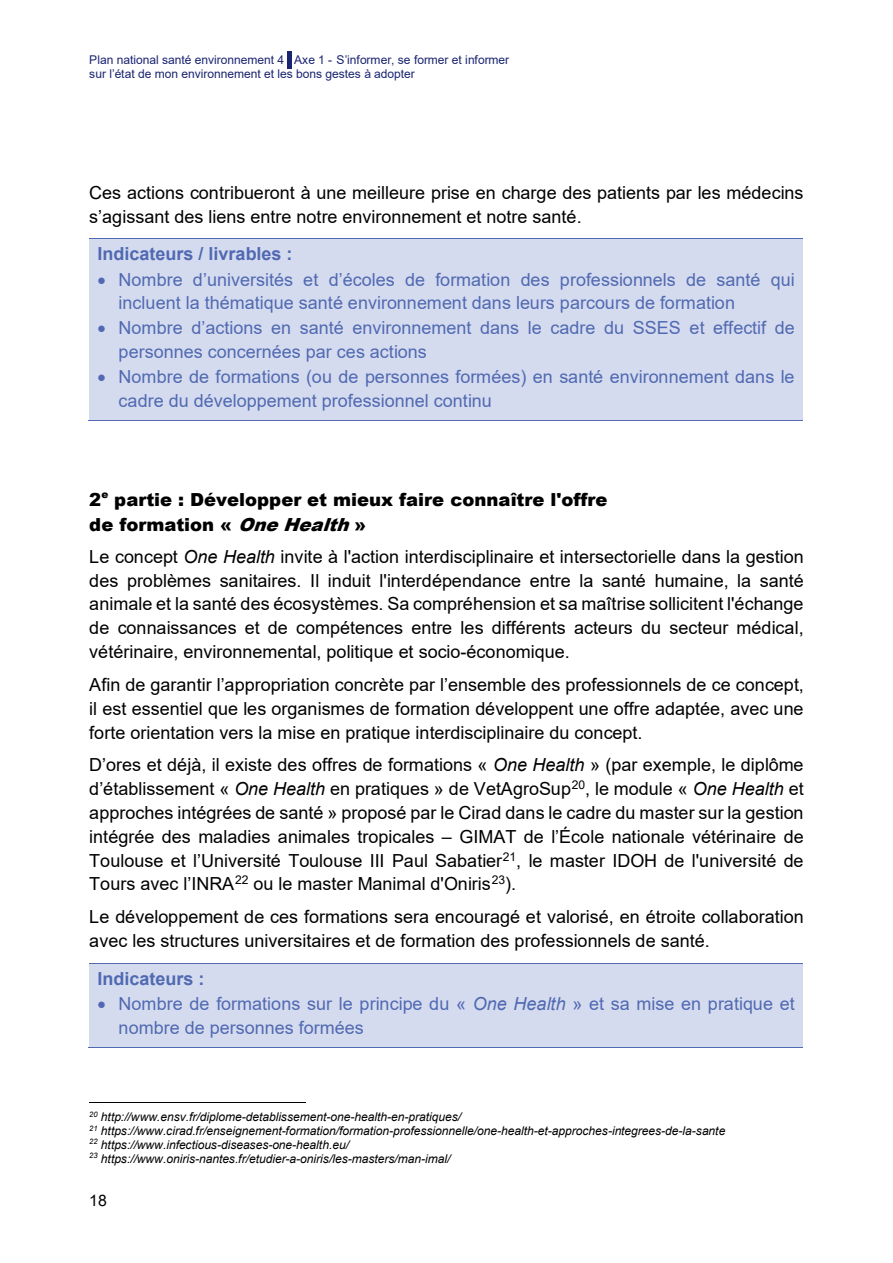
<style>
.page{position:relative;width:893px;height:1263px;background:#fff}
.page>*{position:absolute;margin:0;border:0;box-sizing:border-box;transform-origin:0 0}
.t1{font:18px/23.9px "Arial";color:#000;text-align:justify}
.t2{font:18px/23.7px "Arial";color:#5069b2}
.t3{font:900 18px/25.3px "Arial";color:#000}
.t4{font:700 18px "Arial";color:#5069b2}
.t5{font:15.9px "Arial";color:#000}
.t6{font:italic 12px "Arial";letter-spacing:-.005em;color:#000}
.t7{font:12px/13.8px "Arial";letter-spacing:-.005em;color:#1a2570}
.s1{font-style:italic}
</style>
<div class="page">
<hr style="left:288px;top:51px;width:4px;height:18px;background:#1a2570">
<div style="left:89px;top:239px;width:714px;height:181px;background:#d5dbee"></div>
<hr style="left:89px;top:238px;width:714px;height:1px;background:#5069b2">
<hr style="left:88px;top:420px;width:715px;height:1px;background:#5069b2">
<div style="left:89px;top:964px;width:714px;height:83px;background:#d5dbee"></div>
<hr style="left:89px;top:963px;width:714px;height:1px;background:#5069b2">
<hr style="left:88px;top:1047px;width:715px;height:1px;background:#5069b2">
<hr style="left:89px;top:1102px;width:216px;height:1px;background:#000">
<p class="t7" style="left:89px;top:53px;width:421px">Plan national santé environnement 4 Axe 1 - S’informer, se former et informer sur l’état de mon environnement et les bons gestes à adopter</p>
<p class="t1" style="left:89px;top:180px;width:716px">Ces actions contribueront à une meilleure prise en charge des patients par les médecins s’agissant des liens entre notre environnement et notre santé.</p>
<p class="t4" style="left:97px;top:241px;width:197px">Indicateurs / livrables :</p>
<p class="t2" style="left:119px;top:267px;width:678px;text-indent:-21px">• Nombre d’universités et d’écoles de formation des professionnels de santé qui incluent la thématique santé environnement dans leurs parcours de formation</p>
<p class="t2" style="left:119px;top:316px;width:678px;text-indent:-21px">• Nombre d’actions en santé environnement dans le cadre du SSES et effectif de personnes concernées par ces actions</p>
<p class="t2" style="left:119px;top:365px;width:678px;text-indent:-21px">• Nombre de formations (ou de personnes formées) en santé environnement dans le cadre du développement professionnel continu</p>
<p class="t3" style="left:89px;top:486px;width:520px">2<sup>e</sup> partie : Développer et mieux faire connaître l'offre de formation « <span class="s1">OneHealth</span>»</p>
<p class="t1" style="left:89px;top:544px;width:716px">Le concept <span class="s1">One Health</span> invite à l'action interdisciplinaire et intersectorielle dans la gestion des problèmes sanitaires. Il induit l'interdépendance entre la santé humaine, la santé animale et la santé des écosystèmes. Sa compréhension et sa maîtrise sollicitent l'échange de connaissances et de compétences entre les différents acteurs du secteur médical, vétérinaire, environnemental, politique et socio-économique.</p>
<p class="t1" style="left:89px;top:672px;width:716px">Afin de garantir l’appropriation concrète par l’ensemble des professionnels de ce concept, il est essentiel que les organismes de formation développent une offre adaptée, avec une forte orientation vers la mise en pratique interdisciplinaire du concept.</p>
<p class="t1" style="left:89px;top:753px;width:716px">D’ores et déjà, il existe des offres de formations « <span class="s1">One Health</span> » (par exemple, le diplôme d’établissement « <span class="s1">One Health</span> en pratiques » de VetAgroSup<sup>20</sup>, le module « <span class="s1">One Health</span> et approches intégrées de santé » proposé par le Cirad dans le cadre du master sur la gestion intégrée des maladies animales tropicales – GIMAT de l’École nationale vétérinaire de Toulouse et l’Université Toulouse III Paul Sabatier<sup>21</sup>, le master IDOH de l'université de Tours avec l’INRA<sup>22</sup> ou le master Manimal d'Oniris<sup>23</sup>).</p>
<p class="t1" style="left:89px;top:905px;width:716px">Le développement de ces formations sera encouragé et valorisé, en étroite collaboration avec les structures universitaires et de formation des professionnels de santé.</p>
<p class="t4" style="left:97px;top:966px;width:109px">Indicateurs :</p>
<p class="t2" style="left:119px;top:992px;width:678px;text-indent:-21px">• Nombre de formations sur le principe du « <span class="s1">One Health</span> » et sa mise en pratique et nombre de personnes formées</p>
<p class="t6" style="left:89px;top:1109px;width:373px"><sup>20</sup> http://www.ensv.fr/diplome-detablissement-one-health-en-pratiques/</p>
<p class="t6" style="left:89px;top:1123px;width:638px"><sup>21</sup> https://www.cirad.fr/enseignement-formation/formation-professionnelle/one-health-et-approches-integrees-de-la-sante</p>
<p class="t6" style="left:89px;top:1137px;width:261px"><sup>22</sup> https://www.infectious-diseases-one-health.eu/</p>
<p class="t6" style="left:89px;top:1150px;width:363px"><sup>23</sup> https://www.oniris-nantes.fr/etudier-a-oniris/les-masters/man-imal/</p>
<p class="t5" style="left:89px;top:1190px;width:19px">18</p>
</div>
